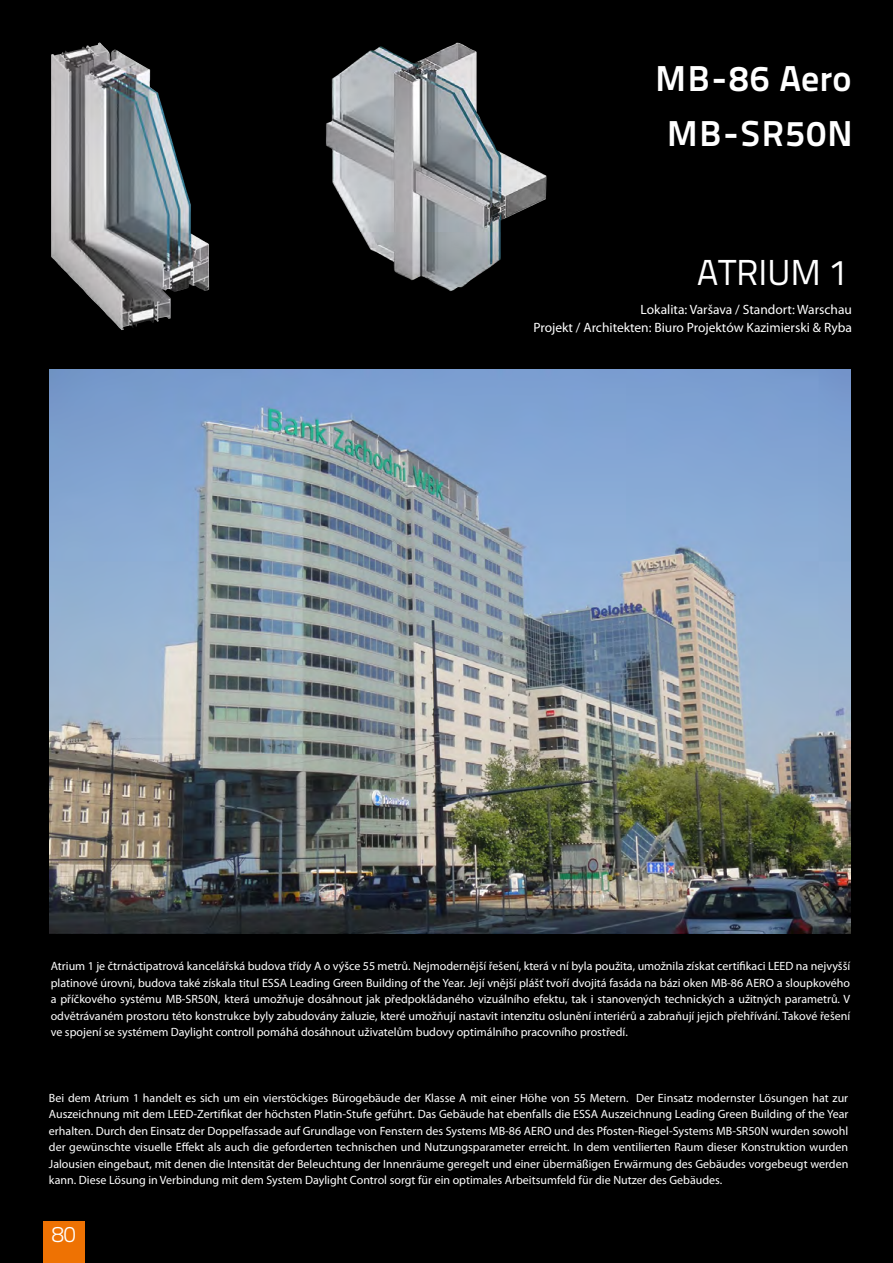
<style>
.page{position:relative;width:893px;height:1263px;background:#000}
.page>*{position:absolute;margin:0;border:0;box-sizing:border-box;transform-origin:0 0}
.t1{font:36px/55.2px "Titillium Text 22 L 800 wt";letter-spacing:.05em;color:#fff;text-align:center}
.t2{font:36px "Titillium Text 22 L 400 wt";color:#fff}
.t3{font:22.5px "Titillium Text 22 L 250 wt";color:#fff}
.t4{font:13.5px/18px "Myriad Pro";color:#fff;text-align:right}
.t5{font:12px/16.5px "Myriad Pro";color:#fff;text-align:justify}
</style>
<div class="page">
<div style="left:43px;top:1221px;width:41px;height:42px;background:#ee7203"></div>
<img style="left:51px;top:43px;width:159px;height:287px">
<img style="left:326px;top:43px;width:220px;height:248px">
<img style="left:50px;top:370px;width:800px;height:563px">
<h1 class="t1" style="left:655px;top:49px;width:199px">MB-86 Aero<br>MB-SR50N</h1>
<h1 class="t2" style="left:697px;top:246px;width:153px">ATRIUM 1</h1>
<p class="t4" style="left:534px;top:300px;width:320px">Lokalita: Varšava / Standort: Warschau<br>Projekt / Architekten: Biuro Projektów Kazimierski &amp; Ryba</p>
<p class="t5" style="left:51px;top:957px;width:801px">Atrium 1 je čtrnáctipatrová kancelářská budova třídy A o výšce 55 metrů. Nejmodernější řešení, která v ní byla použita, umožnila získat certifikaci LEED na nejvyšší platinové úrovni, budova také získala titul ESSA Leading Green Building of the Year. Její vnější plášť tvoří dvojitá fasáda na bázi oken MB‐86 AERO a sloupkového a příčkového systému MB‐SR50N, která umožňuje dosáhnout jak předpokládaného vizuálního efektu, tak i stanovených technických a užitných parametrů. V odvětrávaném prostoru této konstrukce byly zabudovány žaluzie, které umožňují nastavit intenzitu oslunění interiérů a zabraňují jejich přehřívání. Takové řešení ve spojení se systémem Daylight controll pomáhá dosáhnout uživatelům budovy optimálního pracovního prostředí.</p>
<p class="t5" style="left:49px;top:1089px;width:801px">Bei dem Atrium 1 handelt es sich um ein vierstöckiges Bürogebäude der Klasse A mit einer Höhe von 55 Metern. Der Einsatz modernster Lösungen hat zur Auszeichnung mit dem LEED-Zertifikat der höchsten Platin-Stufe geführt. Das Gebäude hat ebenfalls die ESSA Auszeichnung Leading Green Building of the Year erhalten. Durch den Einsatz der Doppelfassade auf Grundlage von Fenstern des Systems MB-86 AERO und des Pfosten-Riegel-Systems MB-SR50N wurden sowohl der gewünschte visuelle Effekt als auch die geforderten technischen und Nutzungsparameter erreicht. In dem ventilierten Raum dieser Konstruktion wurden Jalousien eingebaut, mit denen die Intensität der Beleuchtung der Innenräume geregelt und einer übermäßigen Erwärmung des Gebäudes vorgebeugt werden kann. Diese Lösung in Verbindung mit dem System Daylight Control sorgt für ein optimales Arbeitsumfeld für die Nutzer des Gebäudes.</p>
<h2 class="t3" style="left:52px;top:1217px;width:25px">80</h2>
</div>
